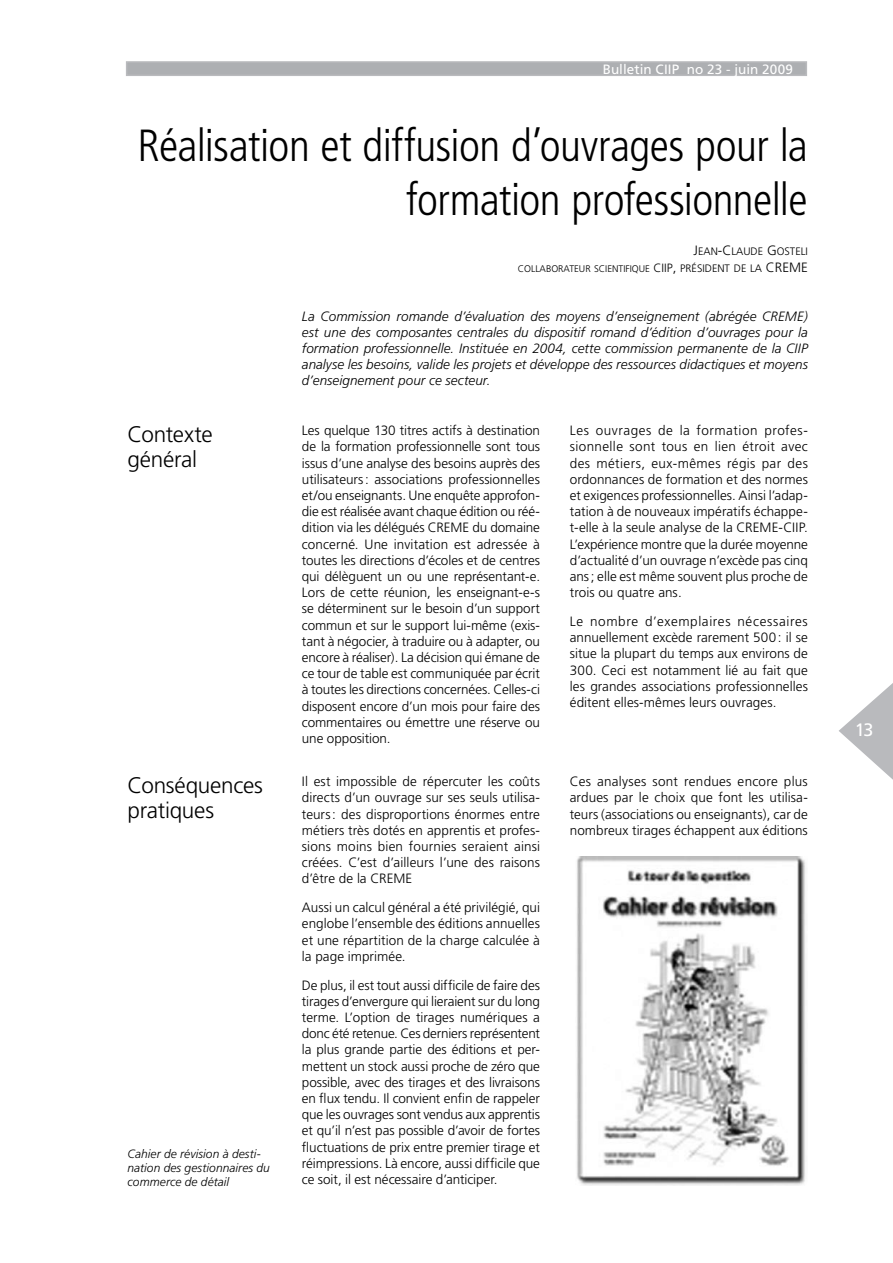
<style>
.page{position:relative;width:893px;height:1263px;background:#fff}
.page>*{position:absolute;margin:0;border:0;box-sizing:border-box;transform-origin:0 0}
.t1{font:300 condensed 45px/54px "Frutiger";letter-spacing:-.015em;color:#000;text-align:right}
.t2{font:300 22.5px/25.5px "Frutiger";letter-spacing:-.01em;color:#000}
.t3{font:18px "Frutiger";color:#fff}
.t4{font:300 13.5px/16.2px "Frutiger";color:#000;text-align:justify}
.t5{font:italic 300 13.5px/16.2px "Frutiger";letter-spacing:.005em;color:#000;text-align:justify}
.t6{font:13.5px "Frutiger";letter-spacing:.005em;color:#fff}
.t7{font:italic 300 12px/14.4px "Frutiger";letter-spacing:.01em;color:#000}
.t8{font:300 10.8px "Frutiger";color:#000}
.t9{font:300 9.6px "Frutiger";color:#000}
.s1{font-size:13.5px}
.s2{font-size:12px}
.s3{font-size:10.8px}
</style>
<div class="page">
<div style="left:127px;top:62px;width:679px;height:13px;background:#adafb2"></div>
<div style="left:126px;top:61px;width:681px;height:15px;border:2px solid #b9babd"></div>
<svg style="left:839px;top:683px;width:54px;height:97px"></svg>
<img style="left:577px;top:856px;width:229px;height:329px">
<p class="t6" style="left:603px;top:61px;width:192px">Bulletin CIIP no 23 - juin 2009</p>
<h1 class="t1" style="left:137px;top:119px;width:672px">Réalisation et diffusion d’ouvrages pour la formation professionnelle</h1>
<p class="t8" style="left:694px;top:245px;width:116px"><span class="s1">J</span>ean<span class="s1">-C</span>laude <span class="s1">G</span> osteli</p>
<p class="t9" style="left:518px;top:263px;width:266px">collaborateur sc ientifique <span class="s2">CIIP</span><span class="s1">,</span> <span class="s3">président de la</span> <span class="s1">CREME</span></p>
<p class="t5" style="left:302px;top:308px;width:508px">La Commission romande d’évaluation des moyens d’enseignement (abrégée CREME) est une des composantes centrales du dispositif romand d’édition d’ouvrages pour la formation professionnelle. Instituée en 2004, cette commission permanente de la CIIP analyse les besoins, valide les projets et développe des ressources didactiques et moyens d’enseignement pour ce secteur.</p>
<h2 class="t2" style="left:128px;top:422px;width:87px">Contexte général</h2>
<p class="t4" style="left:302px;top:423px;width:240px">Les quelque 130 titres actifs à destination de la formation professionnelle sont tous issus d’une analyse des besoins auprès des utilisateurs: associations professionnelles et/ou enseignants. Une enquête approfon&shy;die est réalisée avant chaque édition ou réé&shy;dition via les délégués CREME du domaine concerné. Une invitation est adressée à toutes les directions d’écoles et de centres qui délèguent un ou une représentant-e.<br>Lors de cette réunion, les enseignant-e-s se déterminent sur le besoin d’un support commun et sur le support lui-même (exis&shy;tant à négocier, à traduire ou à adapter, ou encore à réaliser). La décision qui émane de ce tour de table est communiquée par écrit à toutes les directions concernées. Celles-ci disposent encore d’un mois pour faire des commentaires ou émettre une réserve ou une opposition.</p>
<p class="t4" style="left:570px;top:423px;width:240px">Les ouvrages de la formation profes&shy;sionnelle sont tous en lien étroit avec des métiers, eux-mêmes régis par des ordonnances de formation et des normes et exigences professionnelles. Ainsi l’adap&shy;tation à de nouveaux impératifs échappe&shy;t-elle à la seule analyse de la CREME-CIIP.<br>L’expérience montre que la durée moyenne d’actualité d’un ouvrage n’excède pas cinq ans; elle est même souvent plus proche de trois ou quatre ans.</p>
<p class="t4" style="left:570px;top:613px;width:240px">Le nombre d’exemplaires nécessaires annuellement excède rarement 500: il se situe la plupart du temps aux environs de 300. Ceci est notamment lié au fait que les grandes associations professionnelles éditent elles-mêmes leurs ouvrages.</p>
<h2 class="t2" style="left:128px;top:773px;width:137px">Conséquences pratiques</h2>
<p class="t4" style="left:302px;top:774px;width:240px">Il est impossible de répercuter les coûts directs d’un ouvrage sur ses seuls utilisa&shy;teurs: des disproportions énormes entre métiers très dotés en apprentis et profes&shy;sions moins bien fournies seraient ainsi créées. C’est d’ailleurs l’une des raisons d’être de la CREME</p>
<p class="t4" style="left:302px;top:900px;width:240px">Aussi un calcul général a été privilégié, qui englobe l’ensemble des éditions annuelles et une répartition de la charge calculée à la page imprimée.</p>
<p class="t4" style="left:302px;top:977px;width:240px">De plus, il est tout aussi difficile de faire des tirages d’envergure qui lieraient sur du long terme. L’option de tirages numériques a donc été retenue. Ces derniers représentent la plus grande partie des éditions et per&shy;mettent un stock aussi proche de zéro que possible, avec des tirages et des livraisons en flux tendu. Il convient enfin de rappeler que les ouvrages sont vendus aux apprentis et qu’il n’est pas possible d’avoir de fortes fluctuations de prix entre premier tirage et réimpressions. Là encore, aussi difficile que ce soit, il est nécessaire d’anticiper.</p>
<p class="t7" style="left:128px;top:1146px;width:144px">Cahier de révision à desti&shy;nation des gestionnaires du commerce de détail</p>
<p class="t4" style="left:570px;top:774px;width:240px">Ces analyses sont rendues encore plus ardues par le choix que font les utilisa&shy;teurs (associations ou enseignants), car de nombreux tirages échappent aux éditions</p>
<h3 class="t3" style="left:855px;top:720px;width:20px">13</h3>
</div>
